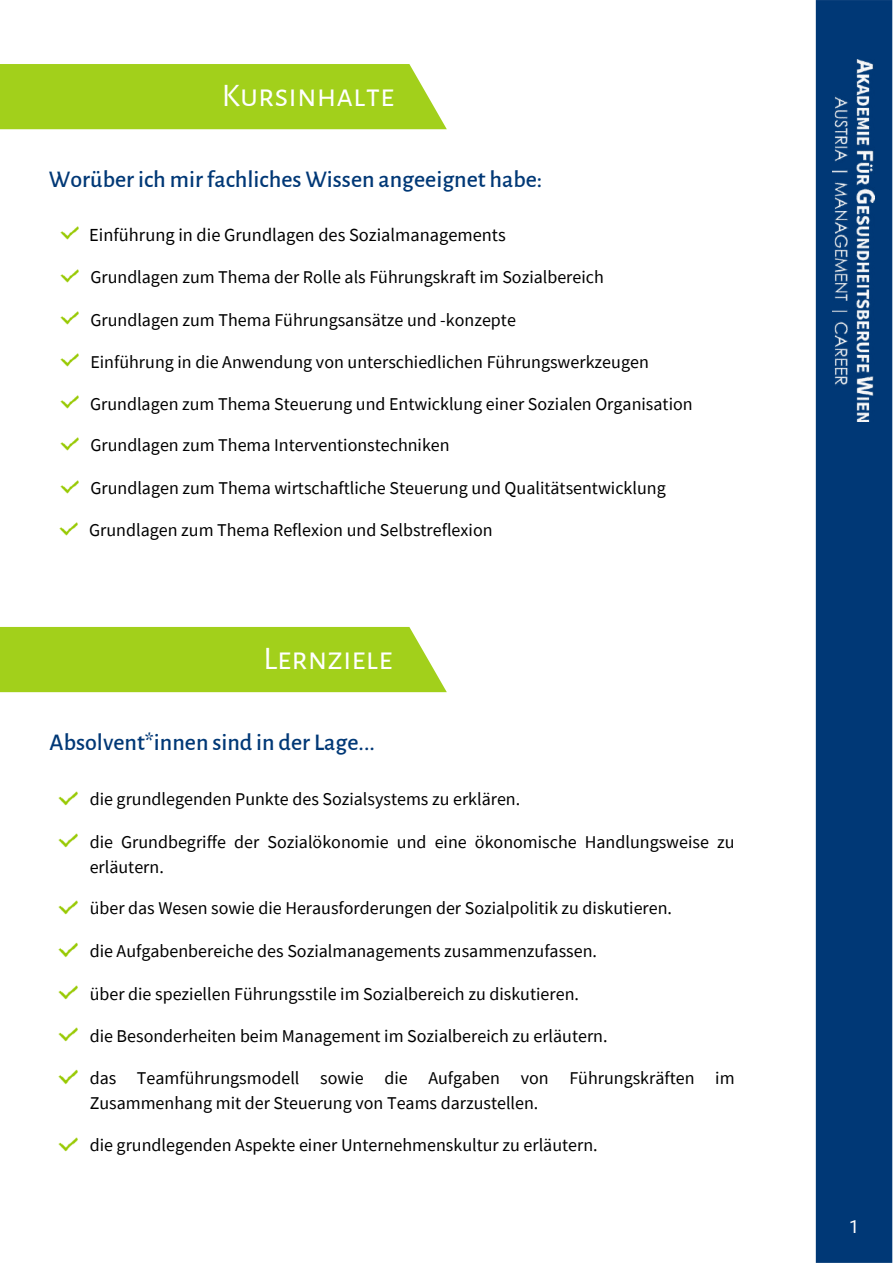
<style>
.page{position:relative;width:893px;height:1264px;background:#fff}
.page>*{position:absolute;margin:0;border:0;box-sizing:border-box;transform-origin:0 0}
.t1{font:33px "Alegreya Sans SC";color:#fff}
.t2{font:500 24px "Alegreya Sans";color:#003876}
.t3{font:18.45px "Source Sans Pro";color:#000}
.t4{font:18px/24.8px "Source Sans Pro";color:#000}
.t5{font:18px "Roboto";color:#fff}
</style>
<div class="page">
<div style="left:0;top:64px;width:447px;height:65px;background:#a2d01b"></div>
<div style="left:815px;top:0;width:77px;height:1262px;background:#003876"></div>
<img style="left:60px;top:226px;width:18px;height:14px">
<img style="left:60px;top:395px;width:18px;height:14px">
<img style="left:832px;top:60px;width:42px;height:362px">
<img style="left:60px;top:269px;width:18px;height:14px">
<img style="left:60px;top:311px;width:18px;height:14px">
<img style="left:60px;top:353px;width:18px;height:14px">
<img style="left:60px;top:437px;width:18px;height:14px">
<img style="left:60px;top:480px;width:18px;height:14px">
<img style="left:59px;top:522px;width:18px;height:14px">
<div style="left:0;top:627px;width:447px;height:65px;background:#a2d01b"></div>
<img style="left:59px;top:791px;width:19px;height:15px">
<img style="left:59px;top:833px;width:19px;height:15px">
<img style="left:59px;top:900px;width:19px;height:15px">
<img style="left:59px;top:942px;width:19px;height:16px">
<img style="left:59px;top:985px;width:19px;height:15px">
<img style="left:59px;top:1027px;width:19px;height:15px">
<img style="left:59px;top:1069px;width:19px;height:16px">
<img style="left:59px;top:1137px;width:19px;height:15px">
<h1 class="t1" style="left:222px;top:80px;width:174px">Kursinhalte</h1>
<h2 class="t2" style="left:49px;top:168px;width:495px">Worüber ich mir fachliches Wissen angeeignet habe:</h2>
<p class="t3" style="left:89px;top:223px;width:418px">Einführung in die Grundlagen des Sozialmanagements</p>
<p class="t4" style="left:90px;top:264px;width:515px">Grundlagen zum Thema der Rolle als Führungskraft im Sozialbereich</p>
<p class="t4" style="left:90px;top:307px;width:427px">Grundlagen zum Thema Führungsansätze und -konzepte</p>
<p class="t4" style="left:90px;top:349px;width:560px">Einführung in die Anwendung von unterschiedlichen Führungswerkzeugen</p>
<p class="t4" style="left:90px;top:391px;width:604px">Grundlagen zum Thema Steuerung und Entwicklung einer Sozialen Organisation</p>
<p class="t4" style="left:90px;top:432px;width:361px">Grundlagen zum Thema Interventionstechniken</p>
<p class="t4" style="left:90px;top:475px;width:577px">Grundlagen zum Thema wirtschaftliche Steuerung und Qualitätsentwicklung</p>
<p class="t4" style="left:89px;top:517px;width:405px">Grundlagen zum Thema Reflexion und Selbstreflexion</p>
<h1 class="t1" style="left:263px;top:642px;width:131px">Lernziele</h1>
<h2 class="t2" style="left:50px;top:731px;width:327px">Absolvent*innen sind in der Lage...</h2>
<p class="t4" style="left:90px;top:786px;width:432px">die grundlegenden Punkte des Sozialsystems zu erklären.</p>
<p class="t4" style="left:90px;top:829px;width:646px">die Grundbegriffe der Sozialökonomie und eine ökonomische Handlungsweise zu erläutern.</p>
<p class="t4" style="left:90px;top:895px;width:584px">über das Wesen sowie die Herausforderungen der Sozialpolitik zu diskutieren.</p>
<p class="t4" style="left:90px;top:938px;width:509px">die Aufgabenbereiche des Sozialmanagements zusammenzufassen.</p>
<p class="t4" style="left:90px;top:980px;width:491px">über die speziellen Führungsstile im Sozialbereich zu diskutieren.</p>
<p class="t4" style="left:90px;top:1023px;width:519px">die Besonderheiten beim Management im Sozialbereich zu erläutern.</p>
<p class="t4" style="left:90px;top:1065px;width:646px">das Teamführungsmodell sowie die Aufgaben von Führungskräften im<br>Zusammenhang mit der Steuerung von Teams darzustellen.</p>
<p class="t4" style="left:90px;top:1132px;width:509px">die grundlegenden Aspekte einer Unternehmenskultur zu erläutern.</p>
<p class="t5" style="left:849px;top:1216px;width:12px">1</p>
</div>
